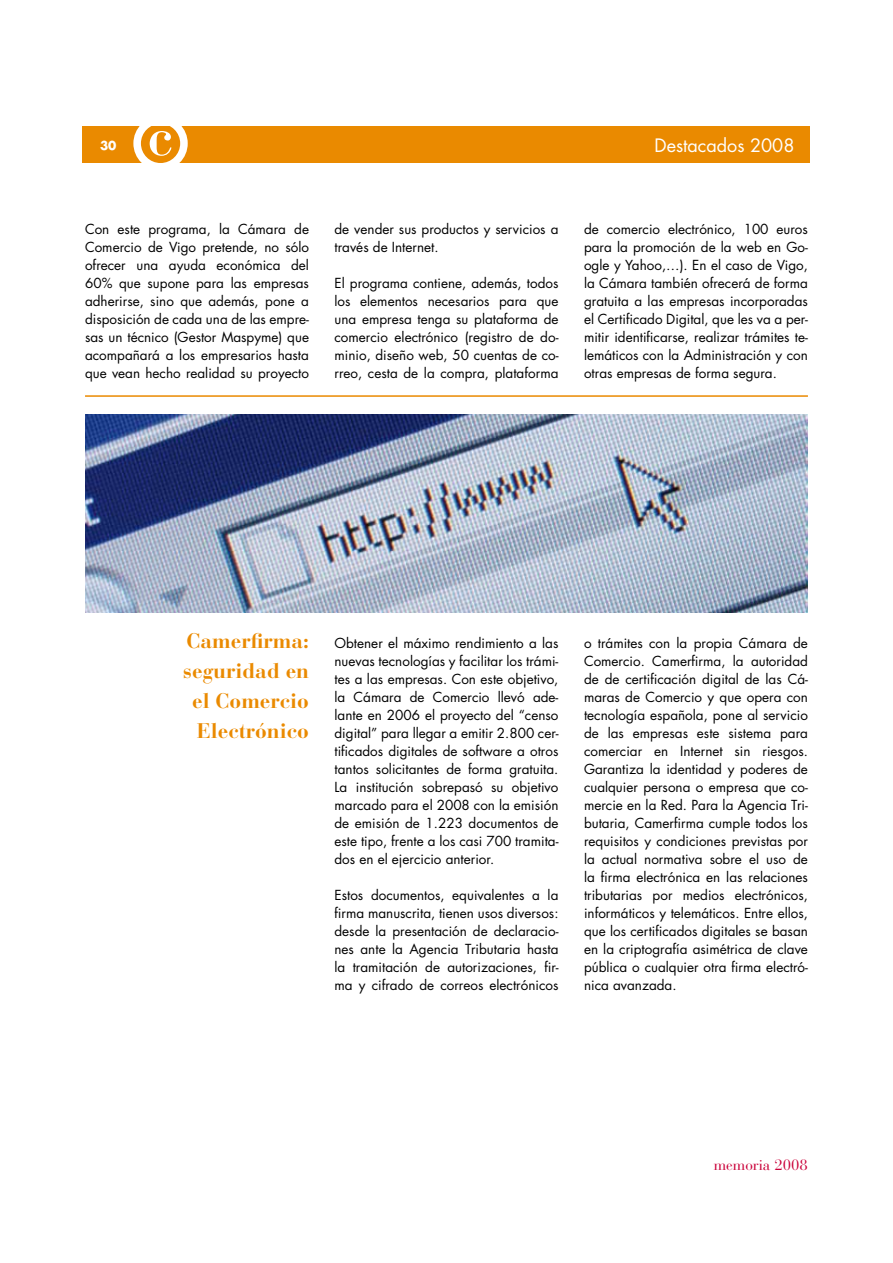
<style>
.page{position:relative;width:893px;height:1263px;background:#fff}
.page>*{position:absolute;margin:0;border:0;box-sizing:border-box;transform-origin:0 0}
.t1{font:700 21px/30px "Bauer Bodoni";color:#ea8a00;text-align:right}
.t2{font:18px "Futura";color:#fff}
.t3{font:15px "Bauer Bodoni";color:#ca0039}
.t4{font:13.5px/18px "Futura";color:#000;text-align:justify}
.t5{font:700 12px "Futura";color:#fff}
</style>
<div class="page">
<div style="left:83px;top:126px;width:727px;height:36px;background:#ea8a00"></div>
<svg style="left:133px;top:126px;width:55px;height:37px"></svg>
<hr style="left:85px;top:395px;width:723px;height:2px;background:#ea8a00">
<img style="left:85px;top:414px;width:723px;height:198px">
<p class="t5" style="left:100px;top:137px;width:18px">30</p>
<h2 class="t2" style="left:654px;top:133px;width:141px">Destacados 2008</h2>
<p class="t4" style="left:85px;top:220px;width:225px">Con este programa, la Cámara de Comercio de Vigo pretende, no sólo ofrecer una ayuda económica del 60% que supone para las empresas adherirse, sino que además, pone a disposición de cada una de las empre&shy;sas un técnico (Gestor Maspyme) que acompañará a los empresarios hasta que vean hecho realidad su proyecto</p>
<p class="t4" style="left:334px;top:220px;width:225px">de vender sus productos y servicios a través de Internet.</p>
<p class="t4" style="left:334px;top:274px;width:225px">El programa contiene, además, todos los elementos necesarios para que una empresa tenga su plataforma de comercio electrónico (registro de do&shy;minio, diseño web, 50 cuentas de co&shy;rreo, cesta de la compra, plataforma</p>
<p class="t4" style="left:584px;top:220px;width:225px">de comercio electrónico, 100 euros para la promoción de la web en Go&shy;ogle y Yahoo,…). En el caso de Vigo, la Cámara también ofrecerá de forma gratuita a las empresas incorporadas el Certificado Digital, que les va a per&shy;mitir identificarse, realizar trámites te&shy;lemáticos con la Administración y con otras empresas de forma segura.</p>
<h1 class="t1" style="left:183px;top:626px;width:127px">Camerfirma: seguridad en el Comercio<br>Electrónico</h1>
<p class="t4" style="left:334px;top:634px;width:225px">Obtener el máximo rendimiento a las nuevas tecnologías y facilitar los trámi&shy;tes a las empresas. Con este objetivo, la Cámara de Comercio llevó ade&shy;lante en 2006 el proyecto del “censo digital” para llegar a emitir 2.800 cer&shy;tificados digitales de software a otros tantos solicitantes de forma gratuita.<br>La institución sobrepasó su objetivo marcado para el 2008 con la emisión de emisión de 1.223 documentos de este tipo, frente a los casi 700 tramita&shy;dos en el ejercicio anterior.</p>
<p class="t4" style="left:334px;top:886px;width:225px">Estos documentos, equivalentes a la firma manuscrita, tienen usos diversos: desde la presentación de declaracio&shy;nes ante la Agencia Tributaria hasta la tramitación de autorizaciones, fir&shy;ma y cifrado de correos electrónicos</p>
<p class="t4" style="left:584px;top:634px;width:225px">o trámites con la propia Cámara de Comercio. Camerfirma, la autoridad de de certificación digital de las Cá&shy;maras de Comercio y que opera con tecnología española, pone al servicio de las empresas este sistema para comerciar en Internet sin riesgos.<br>Garantiza la identidad y poderes de cualquier persona o empresa que co&shy;mercie en la Red. Para la Agencia Tri&shy;butaria, Camerfirma cumple todos los requisitos y condiciones previstas por la actual normativa sobre el uso de la firma electrónica en las relaciones tributarias por medios electrónicos, informáticos y telemáticos. Entre ellos, que los certificados digitales se basan en la criptografía asimétrica de clave pública o cualquier otra firma electró&shy;nica avanzada.</p>
<p class="t3" style="left:714px;top:1156px;width:96px">memoria 2008</p>
</div>
